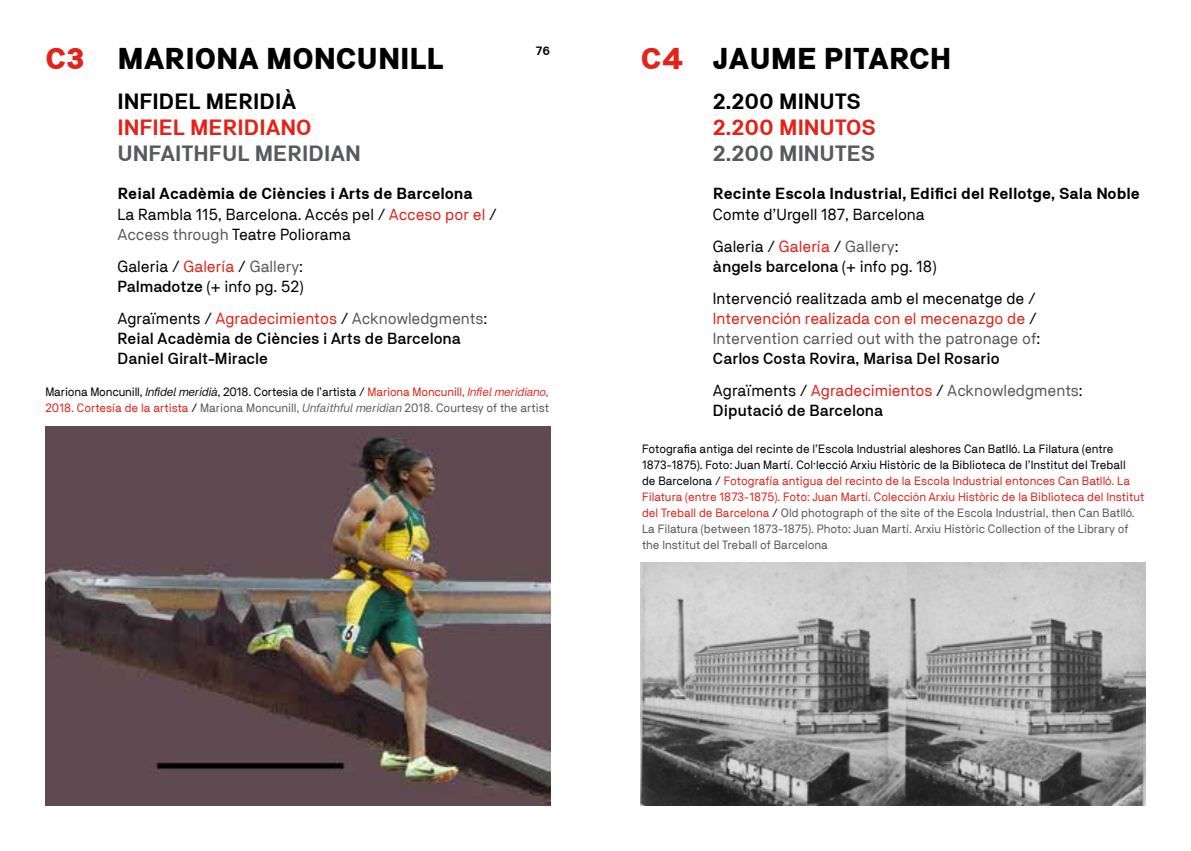
<style>
.page{position:relative;width:1191px;height:851px;background:#fff}
.page>*{position:absolute;margin:0;border:0;box-sizing:border-box;transform-origin:0 0}
.t1{font:900 30px "NB Akademie Std";color:#000}
.t2{font:700 22px "NB Akademie Std";color:#58595b}
.t3{font:700 22px "NB Akademie Std";color:#e2231a}
.t4{font:700 22px "NB Akademie Std";color:#000}
.t5{font:16px/20px "NB Akademie Std";color:#000}
.t6{font:500 16px/20px "NB Akademie Std";color:#000}
.t7{font:16px/20px "NB Akademie Std";color:#58595b}
.t8{font:700 16px "NB Akademie Std";color:#000}
.t9{font:12px/16px "NB Akademie Std";color:#000}
.t10{font:700 12px "NB Akademie Std";color:#000}
.s1{color:#e2231a}
.s2{font-weight:700}
.s3{color:#58595b}
.s4{font-weight:500}
.s5{font-weight:400}
.s6{font-weight:400;color:#e2231a}
.s7{font-weight:400;color:#58595b}
.s8{font-style:italic}
.s9{font-style:italic;color:#e2231a}
.s10{font-style:italic;color:#58595b}
.s11{color:#000}
.s12{font-weight:500;color:#000}
</style>
<div class="page">
<img style="left:641px;top:562px;width:504px;height:243px">
<img style="left:45px;top:427px;width:505px;height:378px">
<h1 class="t1" style="left:45px;top:42px;width:119px"><span class="s1">C3</span> MARIONA</h1>
<h1 class="t1" style="left:266px;top:42px;width:46px">MONCUNILL</h1>
<h2 class="t4" style="left:117px;top:89px;width:102px">InfiDel meridi</h2>
<h2 class="t4" style="left:281px;top:89px;width:17px">À</h2>
<h2 class="t3" style="left:117px;top:115px;width:20px">Infiel</h2>
<h2 class="t3" style="left:190px;top:115px;width:15px">meridiano</h2>
<h2 class="t2" style="left:117px;top:141px;width:30px">Unfaithful</h2>
<h2 class="t2" style="left:255px;top:141px;width:32px">Meridian</h2>
<h3 class="t5" style="left:117px;top:184px;width:381px"><span class="s2">Reial Acadèmia de Ciències i Arts de Barcelona<br></span>La Rambla 115, Barcelona. Accés pel / <span class="s1">Acceso por el</span> /<br><span class="s3">Access through</span> Teatre Poliorama</h3>
<h3 class="t5" style="left:117px;top:256px;width:187px">Galeria / <span class="s1">Galería</span> / <span class="s3">Gallery</span>:<br><span class="s4">Palmadotze</span> (+ info pg. 52)</h3>
<h3 class="t6" style="left:117px;top:308px;width:371px"><span class="s5">Agraïments /</span> <span class="s6">Agradecimientos</span> <span class="s5">/</span> <span class="s7">Acknowledgments</span><span class="s5">:<br></span>Reial Acadèmia de Ciències i Arts de Barcelona<br>Daniel Giralt-Miracle</h3>
<p class="t10" style="left:536px;top:44px;width:16px">76</p>
<p class="t9" style="left:45px;top:384px;width:505px">Mariona Moncunill, <span class="s8">Infidel meridià</span>, 2018. Cortesia de l’artista / <span class="s1">Mariona Moncunill,</span> <span class="s9">Infiel meridiano</span><span class="s1">,<br>2018. Cortesía de la artista</span> / <span class="s3">Mariona Moncunill,</span> <span class="s10">Unfaithful meridian</span> <span class="s3">2018. Courtesy of the artist</span></p>
<h1 class="t1" style="left:641px;top:42px;width:66px"><span class="s1">C4</span> JAUME</h1>
<h1 class="t1" style="left:823px;top:42px;width:39px">PITARCH</h1>
<h2 class="t4" style="left:713px;top:89px;width:81px">2.200 minuts</h2>
<h2 class="t3" style="left:713px;top:115px;width:81px">2.200 minut</h2>
<h2 class="t3" style="left:846px;top:115px;width:29px">Os</h2>
<h2 class="t2" style="left:713px;top:141px;width:81px">2.200 minut</h2>
<h2 class="t2" style="left:847px;top:141px;width:27px">Es</h2>
<h3 class="t8" style="left:713px;top:185px;width:428px">Recinte Escola Industrial, Edifici del Rellotge, Sala Noble</h3>
<h3 class="t5" style="left:713px;top:198px;width:213px;line-height:32px">Comte d’Urgell 187, Barcelona<br>Galeria / <span class="s1">Galería</span> / <span class="s3">Gallery</span>:</h3>
<h3 class="t5" style="left:713px;top:250px;width:324px;line-height:32px"><span class="s4">àngels barcelona</span> (+ info pg. 18)<br>Intervenció realitzada amb el mecenatge de /</h3>
<h3 class="t7" style="left:713px;top:308px;width:329px"><span class="s1">Intervención realizada con el mecenazgo de</span> <span class="s11">/<br></span>Intervention carried out with the patronage of<span class="s11">:<br></span><span class="s12">Carlos Costa Rovira, Marisa Del Rosario</span></h3>
<h3 class="t6" style="left:713px;top:380px;width:371px"><span class="s5">Agraïments /</span> <span class="s6">Agradecimientos</span> <span class="s5">/</span> <span class="s7">Acknowledgments</span><span class="s5">:<br></span>Diputació de Barcelona</h3>
<p class="t9" style="left:642px;top:440px;width:504px">Fotografia antiga del recinte de l’Escola Industrial aleshores Can Batlló. La Filatura (entre 1873-1875). Foto: Juan Martí. Col·lecció Arxiu Històric de la Biblioteca de l’Institut del Treball<br>de Barcelona / <span class="s1">Fotografía antigua del recinto de la Escola Industrial entonces Can Batlló. La Filatura (entre 1873-1875). Foto: Juan Martí. Colección Arxiu Històric de la Biblioteca del Institut del Treball de Barcelona</span> / <span class="s3">Old photograph of the site of the Escola Industrial, then Can Batlló.<br>La Filatura (between 1873-1875). Photo: Juan Martí. Arxiu Històric Collection of the Library of the Institut del Treball of Barcelona</span></p>
</div>
